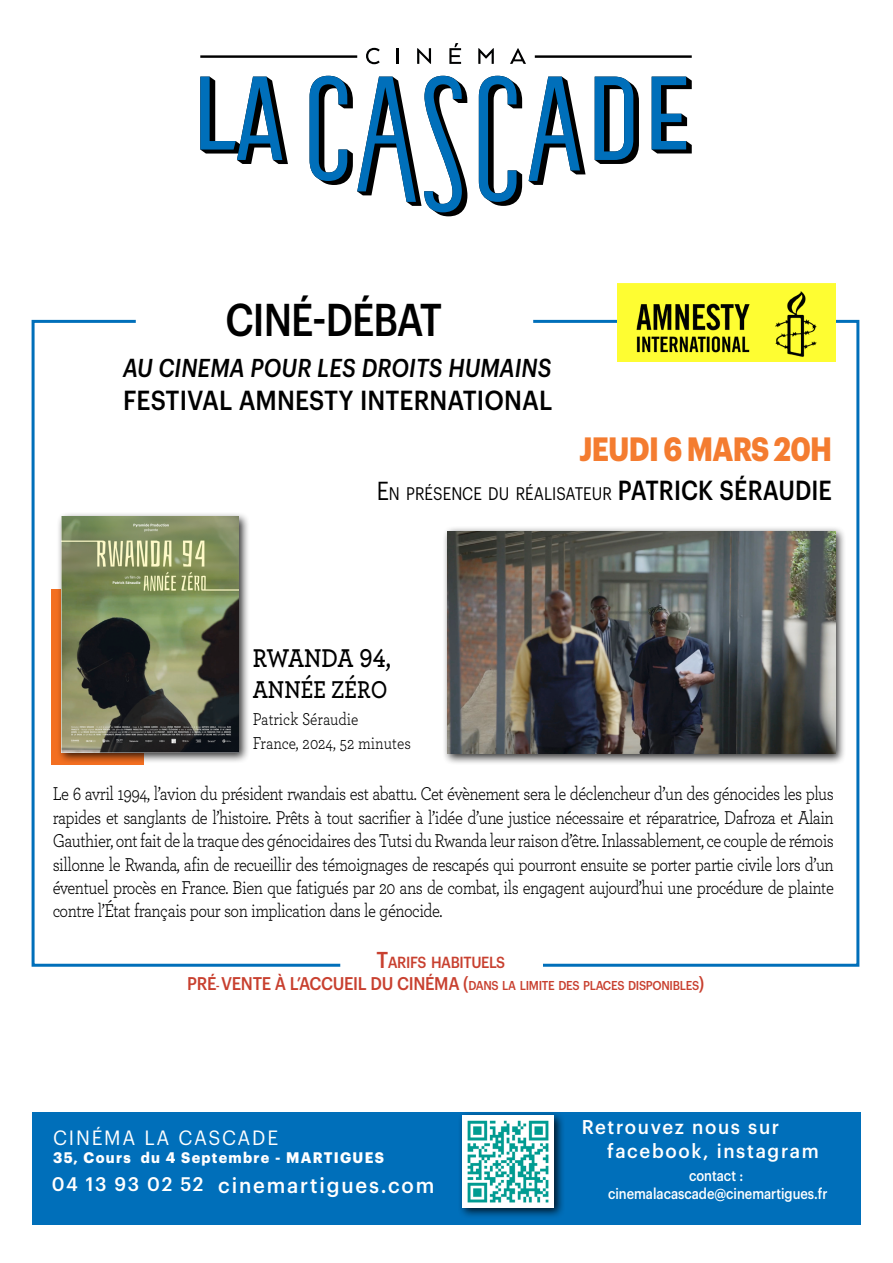
<style>
.page{position:relative;width:893px;height:1263px;background:#fff}
.page>*{position:absolute;margin:0;border:0;box-sizing:border-box;transform-origin:0 0}
.t1{font:500 45px "Graphik";letter-spacing:-.025em;color:#000;scale:.85 1}
.t2{font:700 33px "Graphik";letter-spacing:-.025em;color:#f47c30;scale:.85 1}
.t3{font:500 27px "Graphik";letter-spacing:.005em;color:#000;scale:.89 1}
.t4{font:600 27px "Archer";letter-spacing:-.01em;color:#000;scale:.85 1}
.t5{font:500 27px "Graphik";letter-spacing:.005em;color:#000;scale:.85 1}
.t6{font:italic 500 25.5px "Graphik";letter-spacing:.005em;color:#000;scale:.85 1}
.t7{font:600 25.5px "Archer";color:#000;scale:.85 1}
.t8{font:500 21.3px "Graphik";letter-spacing:.09em;color:#fff;scale:.95 1}
.t9{font:20.25px "Graphik";letter-spacing:.09em;color:#fff;scale:.95 1}
.t10{font:19.5px/23.4px "Archer";letter-spacing:-.03em;color:#000;text-align:justify;scale:.85 1}
.t11{font:500 19.5px/23.4px "Graphik";letter-spacing:.09em;color:#fff;scale:.95 1}
.t12{font:18px/24px "Archer";color:#000;scale:.85 1}
.t13{font:500 18px "Graphik";letter-spacing:-.02em;color:#c8402f;scale:.9 1}
.t14{font:17.85px "Graphik";color:#000;scale:.85 1}
.t15{font:500 15.75px "Graphik";letter-spacing:-.03em;color:#c8402f;scale:.9 1}
.t16{font:500 15px/18px "Graphik";color:#fff;text-align:center;scale:.85 1}
.t17{font:700 15px "Graphik";letter-spacing:.09em;color:#fff;scale:.95 1}
.t18{font:500 12.6px "Graphik";letter-spacing:-.03em;color:#c8402f;scale:.9 1}
.s1{font-size:25.5px}
.s2{font-weight:500;font-size:27px}
.s3{font-size:22.5px}
.s4{font-size:12.6px}
.s5{font-size:18px}
.s6{font-size:19.2px}
</style>
<div class="page">
<div style="left:32px;top:1112px;width:828px;height:113px;background:#006fba"></div>
<div style="left:457px;top:1110px;width:108px;height:108px;background:#000;opacity:.8"></div>
<img style="left:462px;top:1116px;width:92px;height:91px">
<hr style="left:396px;top:48px;width:3px;height:16px;background:#357">
<hr style="left:200px;top:55px;width:157px;height:3px;background:#000">
<hr style="left:535px;top:55px;width:157px;height:3px;background:#000">
<svg style="left:200px;top:77px;width:88px;height:87px"></svg>
<svg style="left:310px;top:76px;width:157px;height:140px"></svg>
<svg style="left:479px;top:76px;width:43px;height:130px"></svg>
<svg style="left:529px;top:77px;width:56px;height:108px"></svg>
<svg style="left:595px;top:77px;width:44px;height:87px"></svg>
<svg style="left:652px;top:77px;width:40px;height:76px"></svg>
<svg style="left:366px;top:47px;width:14px;height:18px"></svg>
<svg style="left:397px;top:48px;width:2px;height:16px"></svg>
<svg style="left:417px;top:48px;width:15px;height:16px"></svg>
<svg style="left:449px;top:43px;width:13px;height:21px"></svg>
<svg style="left:478px;top:48px;width:16px;height:16px"></svg>
<svg style="left:510px;top:48px;width:16px;height:16px"></svg>
<div style="left:51px;top:589px;width:92px;height:176px;background:#f36f21"></div>
<div style="left:57px;top:511px;width:193px;height:252px;background:#000;opacity:.8"></div>
<img style="left:61px;top:516px;width:178px;height:236px">
<div style="left:442px;top:526px;width:405px;height:239px;background:#000;opacity:.8"></div>
<img style="left:447px;top:531px;width:388px;height:223px">
<img style="left:617px;top:284px;width:218px;height:78px">
<h1 class="t1" style="left:226px;top:286px;width:256px">CINÉ-DÉBAT</h1>
<h3 class="t6" style="left:123px;top:349px;width:506px">AU CINÉMA POUR LES DROITS HUMAINS</h3>
<h3 class="t3" style="left:123px;top:380px;width:484px">FESTIVAL AMNESTY INTERNATIONAL</h3>
<h2 class="t2" style="left:579px;top:423px;width:299px">JEUDI 6 MARS 20h</h2>
<p class="t14" style="left:377px;top:480px;width:316px"><span class="s1">E</span>N PRÉSENCE DU RÉALISATEUR <span class="s2">Patric</span></p>
<h3 class="t5" style="left:698px;top:470px;width:129px">k Séraudie</h3>
<h3 class="t4" style="left:253px;top:638px;width:164px">RWANDA 94,</h3>
<h3 class="t7" style="left:253px;top:671px;width:160px">ANNÉE ZÉRO</h3>
<p class="t12" style="left:253px;top:707px;width:188px">Patrick Séraudie<br>France, 2024, 52 minutes</p>
<p class="t10" style="left:53px;top:781px;width:921px">Le 6 avril 1994, l’avion du président rwandais est abattu. Cet évènement sera le déclencheur d’un des génocides les plus rapides et sanglants de l’histoire. Prêts à tout sacrifier à l’idée d’une justice nécessaire et réparatrice, Dafroza et Alain Gauthier, ont fait de la traque des génocidaires des Tutsi du Rwanda leur raison d’être. Inlassablement, ce couple de rémois sillonne le Rwanda, afin de recueillir des témoignages de rescapés qui pourront ensuite se porter partie civile lors d’un éventuel procès en France. Bien que fatigués par 20 ans de combat, ils engagent aujourd’hui une procédure de plainte contre l’État français pour son implication dans le génocide.</p>
<p class="t15" style="left:376px;top:950px;width:145px"><span class="s3">T</span>ARIFS HABITUELS</p>
<p class="t13" style="left:187px;top:969px;width:172px">PRÉ<span class="s4">-</span>VENTE À L’ACCUEIL</p>
<p class="t18" style="left:370px;top:975px;width:372px"><span class="s5">DU CI NÉMA (</span>DANS LA LIM ITE DES PLACES DISPON IBLES<span class="s5">)</span></p>
<p class="t9" style="left:53px;top:1122px;width:238px">CINÉMA LA CASCADE</p>
<p class="t17" style="left:53px;top:1146px;width:350px">35, Cours du 4 Septembre - MARTIGUES</p>
<p class="t8" style="left:52px;top:1168px;width:404px"><span class="s6">04 13 93 02 52</span> cinemartigues.com</p>
<p class="t11" style="left:607px;top:1114px;width:224px;text-indent:-25px">Retrouvez nous sur facebook, instagram</p>
<p class="t16" style="left:608px;top:1165px;width:260px">contact : cinemalacascade@cinemartigues.fr</p>
</div>
